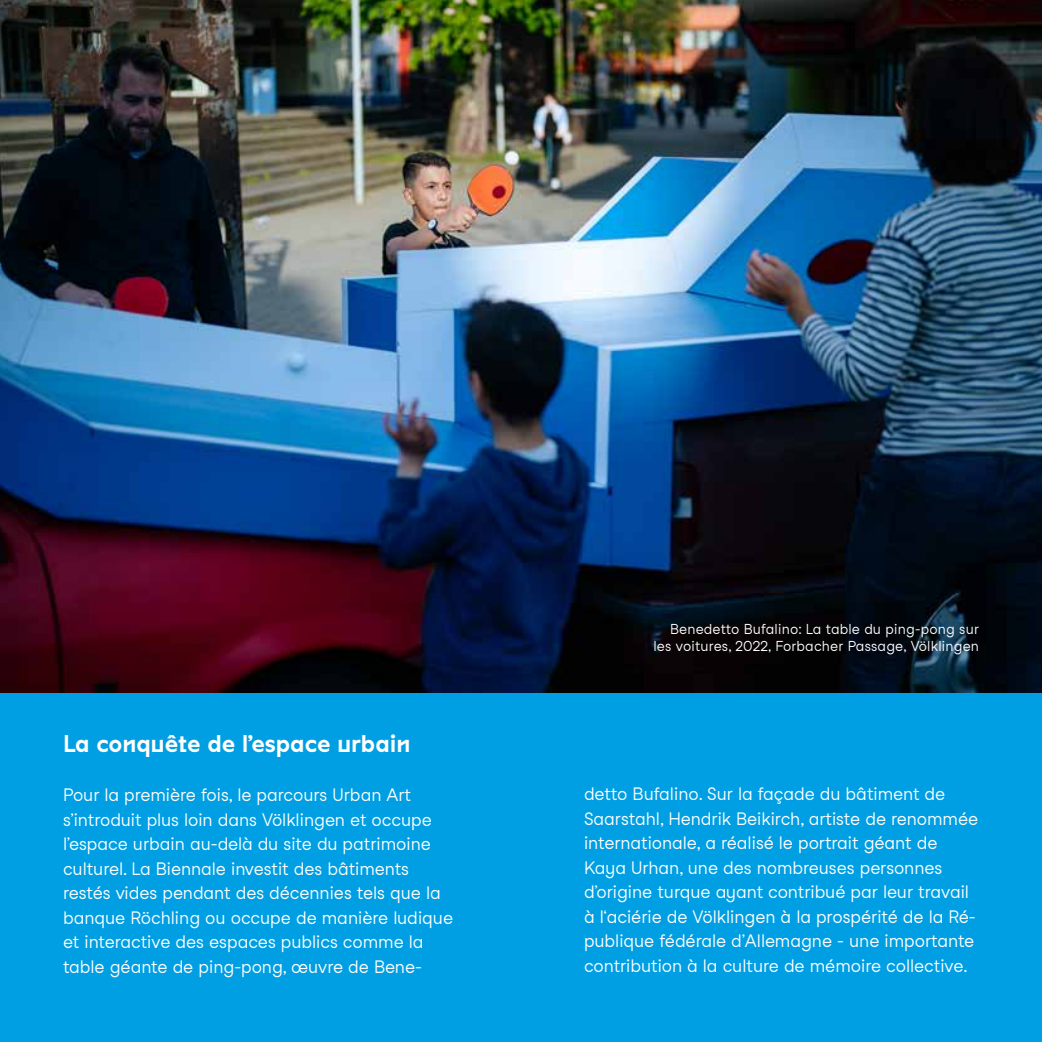
<style>
.page{position:relative;width:1042px;height:1042px;background:#fff}
.page>*{position:absolute;margin:0;border:0;box-sizing:border-box;transform-origin:0 0}
.t1{font:700 23.62px "Studio Feixen Edgy WVH";color:#fff}
.t2{font:17.5px/24.5px "Studio Feixen Sans";color:#fff}
.t3{font:14px/17.5px "Studio Feixen Sans";letter-spacing:.015em;color:#fff;text-align:right}
</style>
<div class="page">
<img style="left:0;top:0;width:1042px;height:693px">
<div style="left:0;top:693px;width:1042px;height:349px;background:#009fe3"></div>
<h1 class="t1" style="left:63px;top:730px;width:349px">La conquête de l’espace urbain</h1>
<p class="t2" style="left:63px;top:783px;width:391px">Pour la première fois, le parcours Urban Art s’introduit plus loin dans Völklingen et occupe l’espace urbain au-delà du site du patrimoine culturel. La Biennale investit des bâtiments restés vides pendant des décennies tels que la banque Röchling ou occupe de manière ludique et interactive des espaces publics comme la table géante de ping-pong, œuvre de Bene-</p>
<p class="t3" style="left:653px;top:620px;width:327px">Benedetto Bufalino: La table du ping-pong sur les voitures, 2022, Forbacher Passage, Völklingen</p>
<p class="t2" style="left:584px;top:782px;width:396px">detto Bufalino. Sur la façade du bâtiment de Saarstahl, Hendrik Beikirch, artiste de renommée internationale, a réalisé le portrait géant de Kaya Urhan, une des nombreuses personnes d’origine turque ayant contribué par leur travail à l‘aciérie de Völklingen à la prospérité de la Ré&shy;publique fédérale d’Allemagne - une importante contribution à la culture de mémoire collective.</p>
</div>
